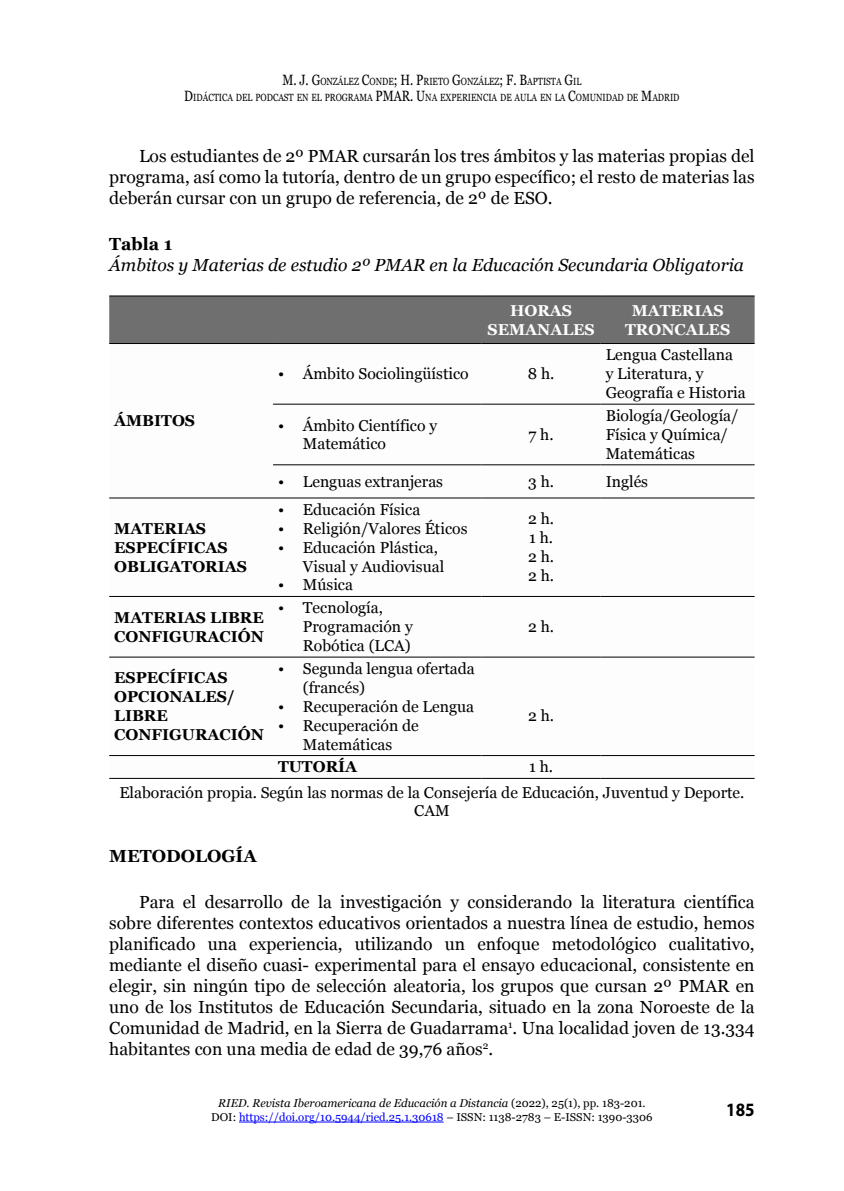
<style>
.page{position:relative;width:844px;height:1191px;background:#fff}
.page>*{position:absolute;margin:0;border:0;box-sizing:border-box;transform-origin:0 0}
.t1{font:700 18.9px "Myriad Pro";color:#000;scale:.9 1}
.t2{font:17.5px/21px "Georgia";color:#000;text-align:justify}
.t3{font:italic 17.5px "Georgia";color:#000}
.t4{font:700 17.5px "Georgia";color:#000}
.t5{font:15.75px/18.9px "Georgia";color:#000}
.t6{font:700 15.75px/18.9px "Georgia";color:#000}
.t7{font:700 15.75px/18.9px "Georgia";color:#fff;text-align:center}
.t8{font:11.38px/13.7px "Georgia";color:#000;text-align:center}
.t9{font:10.33px/15.8px "Georgia";color:#000;text-align:center;scale:.8 1}
.s1{font-size:14.88px}
.s2{font-style:italic}
.s3{color:#00f}
</style>
<div class="page">
<div style="left:109px;top:297px;width:645px;height:46px;background:#706f6f"></div>
<svg style="left:109px;top:403px;width:645px;height:375px"></svg>
<hr style="left:109px;top:296px;width:164px;height:1px;background:#000">
<hr style="left:273px;top:296px;width:208px;height:1px;background:#000">
<hr style="left:481px;top:296px;width:119px;height:1px;background:#000">
<hr style="left:600px;top:296px;width:154px;height:1px;background:#000">
<hr style="left:109px;top:343px;width:164px;height:1px;background:#000">
<hr style="left:273px;top:343px;width:208px;height:1px;background:#000">
<hr style="left:481px;top:343px;width:119px;height:1px;background:#000">
<hr style="left:600px;top:343px;width:154px;height:1px;background:#000">
<hr style="left:273px;top:404px;width:208px;height:1px;background:#000">
<hr style="left:481px;top:404px;width:119px;height:1px;background:#000">
<hr style="left:600px;top:404px;width:154px;height:1px;background:#000">
<hr style="left:273px;top:464px;width:208px;height:1px;background:#000">
<hr style="left:481px;top:464px;width:119px;height:1px;background:#000">
<hr style="left:600px;top:464px;width:154px;height:1px;background:#000">
<hr style="left:109px;top:498px;width:164px;height:1px;background:#000">
<hr style="left:273px;top:498px;width:208px;height:1px;background:#000">
<hr style="left:481px;top:498px;width:119px;height:1px;background:#000">
<hr style="left:600px;top:498px;width:154px;height:1px;background:#000">
<hr style="left:109px;top:596px;width:164px;height:1px;background:#000">
<hr style="left:273px;top:596px;width:208px;height:1px;background:#000">
<hr style="left:481px;top:596px;width:119px;height:1px;background:#000">
<hr style="left:600px;top:596px;width:154px;height:1px;background:#000">
<hr style="left:109px;top:657px;width:164px;height:1px;background:#000">
<hr style="left:273px;top:657px;width:208px;height:1px;background:#000">
<hr style="left:481px;top:657px;width:119px;height:1px;background:#000">
<hr style="left:600px;top:657px;width:154px;height:1px;background:#000">
<hr style="left:109px;top:755px;width:164px;height:1px;background:#000">
<hr style="left:273px;top:755px;width:208px;height:1px;background:#000">
<hr style="left:481px;top:755px;width:119px;height:1px;background:#000">
<hr style="left:600px;top:755px;width:154px;height:1px;background:#000">
<hr style="left:109px;top:778px;width:164px;height:1px;background:#000">
<hr style="left:273px;top:778px;width:208px;height:1px;background:#000">
<hr style="left:481px;top:778px;width:119px;height:1px;background:#000">
<hr style="left:600px;top:778px;width:154px;height:1px;background:#000">
<hr style="left:239px;top:1121px;width:204px;height:1px;background:#00f">
<p class="t9" style="left:184px;top:73px;width:620px"><span class="s1">M. J. G</span>ONZÁLEZ <span class="s1">C</span>ONDE<span class="s1">; H. P</span>RIETO <span class="s1">G</span>ONZÁLEZ<span class="s1">; F. B</span>APTISTA <span class="s1">G</span>IL<br><span class="s1">D</span>IDÁCTICA DEL PODCAST EN EL PROGRAMA <span class="s1">PMAR. U</span>NA EXPERIENCIA DE AULA EN LA <span class="s1">C</span>OMUNIDAD DE <span class="s1">M</span>ADRID</p>
<p class="t2" style="left:109px;top:145px;width:646px;text-indent:30px">Los estudiantes de 2º PMAR cursarán los tres ámbitos y las materias propias del programa, así como la tutoría, dentro de un grupo específico; el resto de materias las deberán cursar con un grupo de referencia, de 2º de ESO.</p>
<p class="t4" style="left:109px;top:231px;width:65px">Tabla 1</p>
<p class="t3" style="left:109px;top:252px;width:636px">Ámbitos y Materias de estudio 2º PMAR en la Educación Secundaria Obligatoria</p>
<p class="t7" style="left:487px;top:300px;width:109px">HORAS<br>SEMANALES</p>
<p class="t7" style="left:625px;top:300px;width:107px">MATERIAS<br>TRONCALES</p>
<p class="t6" style="left:114px;top:410px;width:82px">ÁMBITOS</p>
<p class="t6" style="left:114px;top:518px;width:134px">MATERIAS<br>ESPECÍFICAS<br>OBLIGATORIAS</p>
<p class="t5" style="left:278px;top:364px;width:192px">• Ámbito Sociolingüístico</p>
<p class="t5" style="left:527px;top:364px;width:28px">8 h.</p>
<p class="t5" style="left:303px;top:415px;width:136px;text-indent:-25px">• Ámbito Científico y<br>Matemático</p>
<p class="t5" style="left:528px;top:424px;width:27px">7 h.</p>
<p class="t5" style="left:605px;top:345px;width:141px">Lengua Castellana<br>y Literatura, y<br>Geografía e Historia</p>
<p class="t5" style="left:605px;top:405px;width:134px">Biología/Geología/<br>Física y Química/<br>Matemáticas</p>
<p class="t5" style="left:278px;top:471px;width:166px">• Lenguas extranjeras</p>
<p class="t5" style="left:528px;top:471px;width:27px">3 h.</p>
<p class="t5" style="left:605px;top:471px;width:44px">Inglés</p>
<p class="t5" style="left:278px;top:499px;width:144px">• Educación Física</p>
<p class="t5" style="left:278px;top:518px;width:191px">• Religión/Valores Éticos</p>
<p class="t5" style="left:303px;top:537px;width:143px;text-indent:-25px">• Educación Plástica,<br>Visual y Audiovisual</p>
<p class="t5" style="left:278px;top:575px;width:76px">• Música</p>
<p class="t5" style="left:528px;top:509px;width:28px;text-align:justify">2 h.<br>1 h.<br>2 h.<br>2 h.</p>
<p class="t6" style="left:114px;top:607px;width:151px">MATERIAS LIBRE<br>CONFIGURACIÓN</p>
<p class="t5" style="left:303px;top:598px;width:111px;text-indent:-25px">• Tecnología,<br>Programación y<br>Robótica (LCA)</p>
<p class="t6" style="left:114px;top:667px;width:151px">ESPECÍFICAS<br>OPCIONALES/<br>LIBRE<br>CONFIGURACIÓN</p>
<p class="t5" style="left:303px;top:658px;width:173px;text-indent:-25px">• Segunda lengua ofertada (francés)</p>
<p class="t5" style="left:278px;top:696px;width:197px">• Recuperación de Lengua</p>
<p class="t5" style="left:278px;top:715px;width:142px;text-align:center">• Recuperación de<br>Matemáticas</p>
<p class="t5" style="left:528px;top:616px;width:28px">2 h.</p>
<p class="t5" style="left:528px;top:705px;width:28px">2 h.</p>
<p class="t6" style="left:278px;top:756px;width:81px">TUTORÍA</p>
<p class="t5" style="left:119px;top:754px;width:626px;line-height:25px;text-indent:410px">1 h.<br>Elaboración propia. Según las normas de la Consejería de Educación, Juventud y Deporte.</p>
<p class="t5" style="left:414px;top:801px;width:37px">CAM</p>
<p class="t4" style="left:109px;top:843px;width:149px">METODOLOGÍA</p>
<p class="t2" style="left:109px;top:890px;width:646px;text-indent:30px">Para el desarrollo de la investigación y considerando la literatura científica sobre diferentes contextos educativos orientados a nuestra línea de estudio, hemos planificado una experiencia, utilizando un enfoque metodológico cualitativo, mediante el diseño cuasi- experimental para el ensayo educacional, consistente en elegir, sin ningún tipo de selección aleatoria, los grupos que cursan 2º PMAR en uno de los Institutos de Educación Secundaria, situado en la zona Noroeste de la Comunidad de Madrid, en la Sierra de Guadarrama<sup>1</sup>. Una localidad joven de 13.334 habitantes con una media de edad de 39,76 años<sup>2</sup>.</p>
<p class="t8" style="left:211px;top:1096px;width:442px"><span class="s2">RIED. Revista Iberoamericana de Educación a Distancia</span> (2022), 25(1), pp. 183-201.<br>DOI: <span class="s3">https://doi.org/10.5944/ried.25.1.30618</span> – ISSN: 1138-2783 – E-ISSN: 1390-3306</p>
<p class="t1" style="left:726px;top:1099px;width:33px">185</p>
</div>
